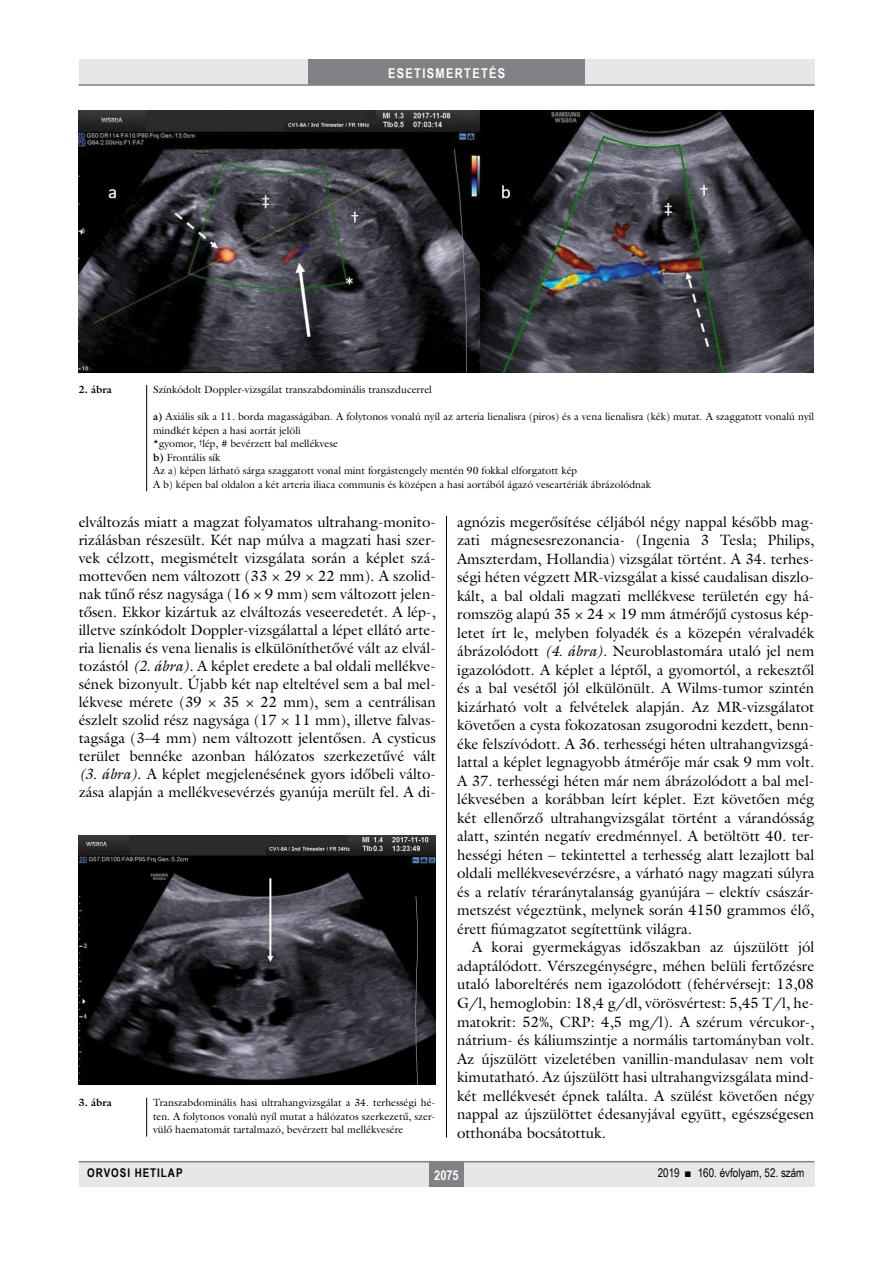
<style>
.page{position:relative;width:893px;height:1263px;background:#fff}
.page>*{position:absolute;margin:0;border:0;box-sizing:border-box;transform-origin:0 0}
.body-s{font:15px/18.5px "Galliard Reg";color:#000;text-align:justify}
.Body_Text{font:15px/18.5px "Galliard Reg";color:#000;text-align:justify}
.t1{font:700 13.5px "Arial Narrow";letter-spacing:.1em;color:#fff}
.t2{font:12px "Arial Narrow";color:#000}
.t3{font:700 12px "Arial Narrow";letter-spacing:.08em;color:#000}
.kepalairas2{font:10.5px/13.5px "Galliard Reg";color:#000}
.kepalairas1{font:700 10.5px "Galliard Reg";color:#000}
.s1{font-weight:700}
.s2{font-style:italic}
</style>
<div class="page">
<div style="left:79px;top:1161px;width:735px;height:25px;background:#e6e7e8"></div>
<div style="left:429px;top:1161px;width:34px;height:25px;background:#808285"></div>
<hr style="left:79px;top:1161px;width:735px;height:1px;background:#808285">
<div style="left:79px;top:60px;width:735px;height:25px;background:#e6e7e8"></div>
<div style="left:308px;top:60px;width:277px;height:25px;background:#808285"></div>
<hr style="left:79px;top:84px;width:736px;height:2px;background:#808285">
<hr style="left:446px;top:111px;width:1px;height:1026px;background:#000">
<div style="left:79px;top:385px;width:735px;height:131px;background:#fff"></div>
<hr style="left:146px;top:385px;width:1px;height:106px;background:#000">
<div style="left:78px;top:111px;width:736px;height:274px;background:#fff"></div>
<img style="left:78px;top:111px;width:736px;height:261px">
<hr style="left:146px;top:1098px;width:1px;height:38px;background:#000">
<img style="left:78px;top:836px;width:357px;height:248px">
<p class="t1" style="left:388px;top:63px;width:119px">ESETISMERTETÉS</p>
<p class="kepalairas1" style="left:79px;top:383px;width:35px">2. ábra</p>
<p class="kepalairas2" style="left:153px;top:383px;width:280px">Színkódolt Doppler-vizsgálat transzabdominális transzducerrel</p>
<p class="kepalairas2" style="left:153px;top:410px;width:663px"><span class="s1">a)</span> Axiális sík a 11. borda magasságában. A folytonos vonalú nyíl az arteria lienalisra (piros) és a vena lienalisra (kék) mutat. A szaggatott vonalú nyíl mindkét képen a hasi aortát jelöli</p>
<p class="kepalairas2" style="left:153px;top:437px;width:187px">*gyomor, <sup>†</sup>lép, # bevérzett bal mellékvese</p>
<p class="kepalairas2" style="left:153px;top:450px;width:69px"><span class="s1">b)</span> Frontális sík</p>
<p class="kepalairas2" style="left:153px;top:464px;width:426px">Az a) képen látható sárga szaggatott vonal mint forgástengely mentén 90 fokkal elforgatott kép</p>
<p class="kepalairas2" style="left:153px;top:477px;width:499px">A b) képen bal oldalon a két arteria iliaca communis és középen a hasi aortából ágazó veseartériák ábrázolódnak</p>
<p class="body-s" style="left:79px;top:512px;width:359px;line-height:18px">elváltozás miatt a magzat folyamatos ultrahang-monito&shy;rizálásban részesült. Két nap múlva a magzati hasi szer&shy;vek célzott, megismételt vizsgálata során a képlet szá&shy;mottevően nem változott (33 × 29 × 22 mm). A szolid&shy;nak tűnő rész nagysága (16 × 9 mm) sem változott jelen&shy;tősen. Ekkor kizártuk az elváltozás veseeredetét. A lép-, illetve színkódolt Doppler-vizsgálattal a lépet ellátó arte&shy;ria lienalis és vena lienalis is elkülöníthetővé vált az elvál&shy;tozástól <span class="s2">(2. ábra)</span>. A képlet eredete a bal oldali mellékve&shy;sének bizonyult. Újabb két nap elteltével sem a bal mel&shy;lékvese mérete (39 × 35 × 22 mm), sem a centrálisan észlelt szolid rész nagysága (17 × 11 mm), illetve falvas&shy;tagsága (3–4 mm) nem változott jelentősen. A cysticus terület bennéke azonban hálózatos szerkezetűvé vált <span class="s2">(3. ábra)</span>. A képlet megjelenésének gyors időbeli válto&shy;zása alapján a mellékvesevérzés gyanúja merült fel. A di-</p>
<p class="body-s" style="left:457px;top:512px;width:359px;text-align:left">agnózis megerősítése céljából négy nappal később mag&shy;zati mágnesesrezonancia- (Ingenia 3 Tesla; Philips, Amszterdam, Hollandia) vizsgálat történt. A 34. terhes&shy;ségi héten végzett MR-vizsgálat a kissé caudalisan diszlo&shy;kált, a bal oldali magzati mellékvese területén egy há&shy;romszög alapú 35 × 24 × 19 mm átmérőjű cystosus kép&shy;letet írt le, melyben folyadék és a közepén véralvadék ábrázolódott <span class="s2">(4. ábra)</span>. Neuroblastomára utaló jel nem igazolódott. A képlet a léptől, a gyomortól, a rekesztől és a bal vesétől jól elkülönült. A Wilms-tumor szintén kizárható volt a felvételek alapján. Az MR-vizsgálatot követően a cysta fokozatosan zsugorodni kezdett, benn&shy;éke felszívódott. A 36. terhességi héten ultrahangvizsgá&shy;lattal a képlet legnagyobb átmérője már csak 9 mm volt.<br>A 37. terhességi héten már nem ábrázolódott a bal mel&shy;lékvesében a korábban leírt képlet. Ezt követően még két ellenőrző ultrahangvizsgálat történt a várandósság alatt, szintén negatív eredménnyel. A betöltött 40. ter&shy;hességi héten – tekintettel a terhesség alatt lezajlott bal oldali mellékvesevérzésre, a várható nagy magzati súlyra és a relatív téraránytalanság gyanújára – elektív császár&shy;metszést végeztünk, melynek során 4150 grammos élő, érett fiúmagzatot segítettünk világra.</p>
<p class="Body_Text" style="left:457px;top:938px;width:359px;text-indent:15px">A korai gyermekágyas időszakban az újszülött jól adaptálódott. Vérszegénységre, méhen belüli fertőzésre utaló laboreltérés nem igazolódott (fehérvérsejt: 13,08<br>G/l, hemoglobin: 18,4 g/dl, vörösvértest: 5,45 T/l, he&shy;matokrit: 52%, CRP: 4,5 mg/l). A szérum vércukor-, nátrium- és káliumszintje a normális tartományban volt.<br>Az újszülött vizeletében vanillin-mandulasav nem volt kimutatható. Az újszülött hasi ultrahangvizsgálata mind&shy;két mellékvesét épnek találta. A szülést követően négy nappal az újszülöttet édesanyjával együtt, egészségesen otthonába bocsátottuk.</p>
<p class="kepalairas1" style="left:79px;top:1096px;width:35px">3. ábra</p>
<p class="kepalairas2" style="left:153px;top:1096px;width:284px;text-align:justify">Transzabdominális hasi ultrahangvizsgálat a 34. terhességi hé&shy;ten. A folytonos vonalú nyíl mutat a hálózatos szerkezetű, szer&shy;vülő haematomát tartalmazó, bevérzett bal mellékvesére</p>
<p class="t3" style="left:87px;top:1164px;width:97px">ORVOSI HETILAP</p>
<p class="t1" style="left:434px;top:1165px;width:26px">2075</p>
<p class="t2" style="left:658px;top:1164px;width:148px">2019 ■ 160. évfolyam, 52. szám</p>
</div>
